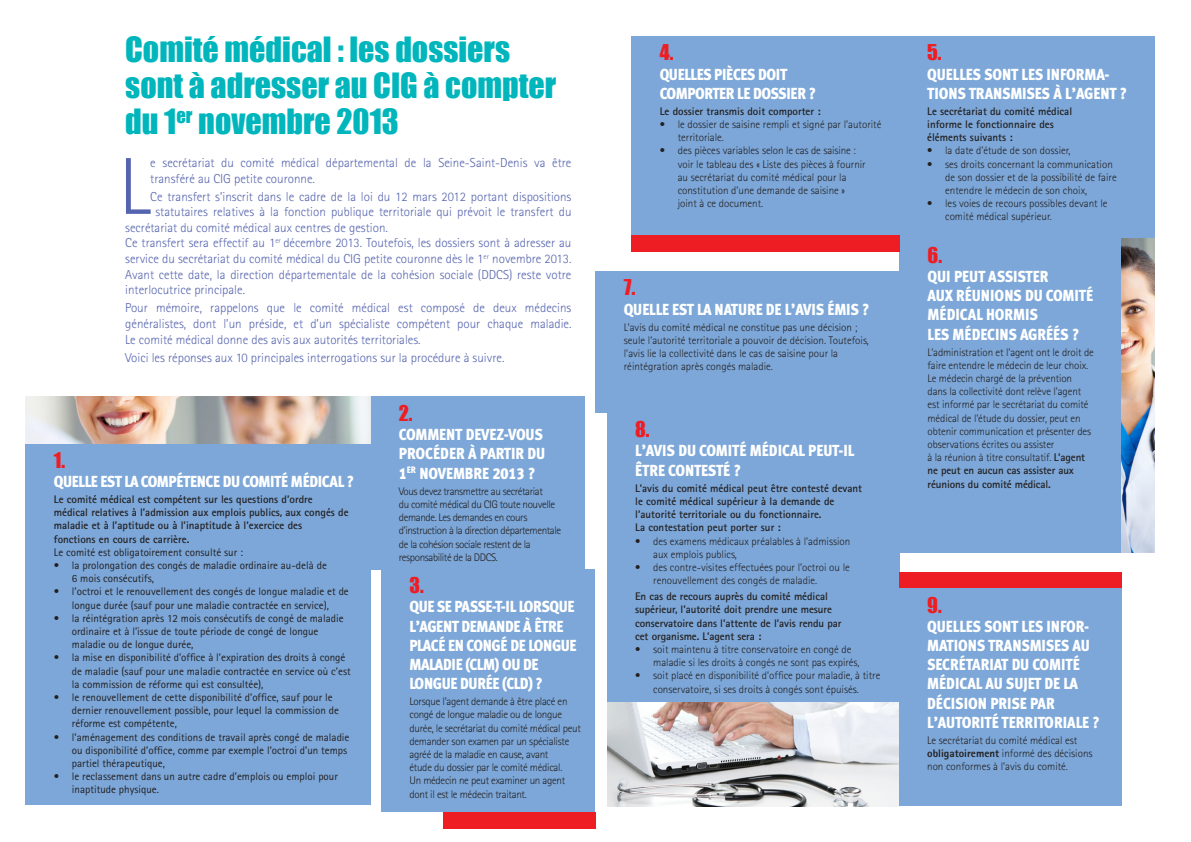
<style>
.page{position:relative;width:1191px;height:842px;background:#fff}
.page>*{position:absolute;margin:0;border:0;box-sizing:border-box;transform-origin:0 0}
.t1{font:300 80.8px "Rotis Sans Serif";color:#5564ae}
.t2{font:32px/36px "Impact";color:#00b6bc}
.t3{font:20px "Impact";color:#ee1d23}
.t4{font:16px/19.2px "Meta Cond Black LF";letter-spacing:-.015em;color:#fff}
.t5{font:300 13px/15.6px "Rotis Sans Serif";color:#5564ae}
.t6{font:300 11px/13.2px "Rotis Sans Serif";color:#231f20}
.t7{font:11px/13.2px "Rotis Sans Serif";color:#231f20}
.t8{font:700 11px/13.2px "Rotis Sans Serif";color:#231f20}
.t9{font:300 11px/13.2px "Rotis Sans Serif";letter-spacing:-.025em;color:#231f20}
.t10{font:300 11px/13.2px "Rotis Sans Serif";letter-spacing:-.035em;color:#231f20}
.s1{font-weight:700}
.s2{font-weight:800}
</style>
<div class="page">
<div style="left:26px;top:443px;width:345px;height:362px;background:#7ca7d8"></div>
<div style="left:370px;top:397px;width:215px;height:173px;background:#7ca7d8"></div>
<div style="left:595px;top:271px;width:304px;height:142px;background:#7ca7d8"></div>
<div style="left:607px;top:413px;width:292px;height:291px;background:#7ca7d8"></div>
<div style="left:899px;top:238px;width:222px;height:315px;background:#7ca7d8"></div>
<div style="left:381px;top:569px;width:214px;height:242px;background:#7ca7d8"></div>
<div style="left:631px;top:36px;width:268px;height:199px;background:#7ca7d8"></div>
<div style="left:899px;top:36px;width:256px;height:202px;background:#7ca7d8"></div>
<img style="left:26px;top:397px;width:344px;height:46px">
<img style="left:607px;top:703px;width:292px;height:103px">
<img style="left:1121px;top:239px;width:34px;height:313px">
<div style="left:899px;top:572px;width:222px;height:16px;background:#ee1d23"></div>
<div style="left:631px;top:235px;width:268px;height:16px;background:#ee1d23"></div>
<div style="left:443px;top:812px;width:152px;height:16px;background:#ee1d23"></div>
<div style="left:899px;top:588px;width:222px;height:218px;background:#7ca7d8"></div>
<p class="t2" style="left:125px;top:30px;width:432px">Comité médical : les dossiers sont à adresser au CIG à compter du 1<sup>er</sup> novembre 2013</p>
<p class="t5" style="left:150px;top:155px;width:422px">e secrétariat du comité médical départemental de la Seine-Saint-Denis va être transféré au CIG petite couronne.</p>
<p class="t5" style="left:150px;top:188px;width:422px">Ce transfert s’inscrit dans le cadre de la loi du 12 mars 2012 portant dispositions</p>
<p class="t5" style="left:125px;top:204px;width:448px;text-indent:30px">statutaires relatives à la fonction publique territoriale qui prévoit le transfert du secrétariat du comité médical aux centres de gestion.</p>
<p class="t5" style="left:125px;top:235px;width:448px;text-align:justify">Ce transfert sera effectif au 1<sup>er</sup> décembre 2013. Toutefois, les dossiers sont à adresser au service du secrétariat du comité médical du CIG petite couronne dès le 1<sup>er</sup> novembre 2013.<br>Avant cette date, la direction départementale de la cohésion sociale (DDCS) reste votre interlocutrice principale.</p>
<p class="t5" style="left:125px;top:300px;width:448px;text-align:justify">Pour mémoire, rappelons que le comité médical est composé de deux médecins généralistes, dont l’un préside, et d’un spécialiste compétent pour chaque maladie.<br>Le comité médical donne des avis aux autorités territoriales.</p>
<p class="t5" style="left:125px;top:349px;width:381px">Voici les réponses aux 10 principales interrogations sur la procédure à suivre.</p>
<p class="t1" style="left:119px;top:140px;width:33px">L</p>
<p class="t3" style="left:54px;top:444px;width:13px">1.</p>
<p class="t4" style="left:54px;top:472px;width:302px">QUELLE EST LA COMPÉTENCE DU COMITÉ MÉDICAL ?</p>
<p class="t8" style="left:54px;top:492px;width:260px">Le comité médical est compétent sur les questions d’ordre</p>
<p class="t8" style="left:54px;top:506px;width:296px">médical relatives à l’admission aux emplois publics, aux congés de maladie et à l’aptitude ou à l’inaptitude à l’exercice des</p>
<p class="t8" style="left:54px;top:532px;width:137px">fonctions en cours de carrière.</p>
<p class="t7" style="left:54px;top:545px;width:190px">Le comité est obligatoirement consulté sur :</p>
<p class="t7" style="left:72px;top:558px;width:256px;text-indent:-18px">• la prolongation des congés de maladie ordinaire au-delà de<br>6 mois consécutifs,</p>
<p class="t7" style="left:54px;top:585px;width:296px;text-align:center">• l’octroi et le renouvellement des congés de longue maladie et de longue durée (sauf pour une maladie contractée en service),</p>
<p class="t7" style="left:72px;top:611px;width:273px;text-indent:-18px">• la réintégration après 12 mois consécutifs de congé de maladie ordinaire et à l’issue de toute période de congé de longue maladie ou de longue durée,</p>
<p class="t7" style="left:72px;top:651px;width:280px;text-indent:-18px">• la mise en disponibilité d’office à l’expiration des droits à congé de maladie (sauf pour une maladie contractée en service où c’est la commission de réforme qui est consultée),</p>
<p class="t7" style="left:72px;top:690px;width:268px;text-indent:-18px">• le renouvellement de cette disponibilité d’office, sauf pour le dernier renouvellement possible, pour lequel la commission de réforme est compétente,</p>
<p class="t7" style="left:72px;top:730px;width:279px;text-indent:-18px">• l’aménagement des conditions de travail après congé de maladie ou disponibilité d’office, comme par exemple l’octroi d’un temps partiel thérapeutique,</p>
<p class="t7" style="left:72px;top:770px;width:267px;text-indent:-18px">• le reclassement dans un autre cadre d’emplois ou emploi pour inaptitude physique.</p>
<p class="t3" style="left:399px;top:398px;width:15px">2.</p>
<p class="t4" style="left:399px;top:425px;width:148px">COMMENT DEVEZ-VOUS<br>PROCÉDER À PARTIR DU<br>1<sup>ER</sup> NOVEMBRE 2013 ?</p>
<p class="t10" style="left:399px;top:484px;width:164px">Vous devez transmettre au secrétariat<br>du comité médical du CIG toute nouvelle demande. Les demandes en cours d’instruction à la direction départementale de la cohésion sociale restent de la responsabilité de la DDCS.</p>
<p class="t3" style="left:409px;top:570px;width:16px">3.</p>
<p class="t4" style="left:409px;top:597px;width:169px">QUE SE PASSE-T-IL LORSQUE<br>L’AGENT DEMANDE À ÊTRE<br>PLACÉ EN CONGÉ DE LONGUE<br>MALADIE (CLM) OU DE<br>LONGUE DURÉE (CLD) ?</p>
<p class="t9" style="left:409px;top:695px;width:173px">Lorsque l’agent demande à être placé en congé de longue maladie ou de longue durée, le secrétariat du comité médical peut demander son examen par un spécialiste agréé de la maladie en cause, avant<br>étude du dossier par le comité médical.</p>
<p class="t9" style="left:409px;top:774px;width:157px">Un médecin ne peut examiner un agent dont il est le médecin traitant.</p>
<p class="t3" style="left:659px;top:37px;width:15px">4.</p>
<p class="t4" style="left:659px;top:64px;width:129px">QUELLES PIÈCES DOIT</p>
<p class="t4" style="left:659px;top:84px;width:158px">COMPORTER LE DOSSIER ?</p>
<p class="t8" style="left:659px;top:104px;width:162px">Le dossier transmis doit comporter :</p>
<p class="t6" style="left:677px;top:118px;width:205px;text-indent:-18px">• le dossier de saisine rempli et signé par l’autorité territoriale.</p>
<p class="t6" style="left:677px;top:144px;width:189px;text-indent:-18px">• des pièces variables selon le cas de saisine : voir le tableau des « Liste des pièces à fournir au secrétariat du comité médical pour la constitution d’une demande de saisine » joint à ce document.</p>
<p class="t3" style="left:624px;top:272px;width:13px">7.</p>
<p class="t4" style="left:624px;top:299px;width:247px">QUELLE EST LA NATURE DE L’AVIS ÉMIS ?</p>
<p class="t6" style="left:624px;top:320px;width:246px">L’avis du comité médical ne constitue pas une décision ; seule l’autorité territoriale a pouvoir de décision. Toutefois, l’avis lie la collectivité dans le cas de saisine pour la réintégration après congés maladie.</p>
<p class="t3" style="left:635px;top:414px;width:16px">8.</p>
<p class="t4" style="left:635px;top:441px;width:221px">L’AVIS DU COMITÉ MÉDICAL PEUT-IL<br>ÊTRE CONTESTÉ ?</p>
<p class="t8" style="left:635px;top:481px;width:228px">L’avis du comité médical peut être contesté devant</p>
<p class="t8" style="left:635px;top:494px;width:201px">le comité médical supérieur à la demande de</p>
<p class="t8" style="left:635px;top:508px;width:188px">l’autorité territoriale ou du fonctionnaire.</p>
<p class="t8" style="left:635px;top:521px;width:147px">La contestation peut porter sur :</p>
<p class="t6" style="left:653px;top:534px;width:199px;text-indent:-18px">• des examens médicaux préalables à l’admission aux emplois publics,</p>
<p class="t6" style="left:653px;top:561px;width:198px;text-indent:-18px">• des contre-visites effectuées pour l’octroi ou le renouvellement des congés de maladie.</p>
<p class="t8" style="left:635px;top:590px;width:194px">En cas de recours auprès du comité médical</p>
<p class="t8" style="left:635px;top:603px;width:198px">supérieur, l’autorité doit prendre une mesure</p>
<p class="t8" style="left:635px;top:616px;width:208px">conservatoire dans l’attente de l’avis rendu par</p>
<p class="t8" style="left:635px;top:629px;width:128px">cet organisme. L’agent sera :</p>
<p class="t6" style="left:653px;top:643px;width:208px;text-indent:-18px">• soit maintenu à titre conservatoire en congé de maladie si les droits à congés ne sont pas expirés,</p>
<p class="t6" style="left:635px;top:669px;width:247px;text-align:center">• soit placé en disponibilité d’office pour maladie, à titre conservatoire, si ses droits à congés sont épuisés.</p>
<p class="t3" style="left:927px;top:37px;width:16px">5.</p>
<p class="t4" style="left:927px;top:64px;width:201px">QUELLES SONT LES INFORMA-<br>TIONS TRANSMISES À L’AGENT ?</p>
<p class="t8" style="left:927px;top:104px;width:146px">Le secrétariat du comité médical</p>
<p class="t8" style="left:927px;top:117px;width:128px">informe le fonctionnaire des</p>
<p class="t8" style="left:927px;top:131px;width:87px">éléments suivants :</p>
<p class="t6" style="left:927px;top:144px;width:145px">• la date d’étude de son dossier,</p>
<p class="t6" style="left:945px;top:157px;width:173px;text-indent:-18px">• ses droits concernant la communication de son dossier et de la possibilité de faire entendre le médecin de son choix,</p>
<p class="t6" style="left:927px;top:197px;width:182px">• les voies de recours possibles devant le</p>
<p class="t6" style="left:945px;top:210px;width:108px">comité médical supérieur.</p>
<p class="t3" style="left:927px;top:239px;width:16px">6.</p>
<p class="t4" style="left:927px;top:267px;width:167px">QUI PEUT ASSISTER<br>AUX RÉUNIONS DU COMITÉ<br>MÉDICAL HORMIS<br>LES MÉDECINS AGRÉÉS ?</p>
<p class="t6" style="left:927px;top:345px;width:168px">L’administration et l’agent ont le droit de faire entendre le médecin de leur choix.</p>
<p class="t6" style="left:927px;top:372px;width:165px">Le médecin chargé de la prévention dans la collectivité dont relève l’agent est informé par le secrétariat du comité médical de l’étude du dossier, peut en obtenir communication et présenter des observations écrites ou assister<br>à la réunion à titre consultatif. <span class="s1">L’agent ne peut en aucun cas assister aux réunions du comité médical.</span></p>
<p class="t3" style="left:927px;top:589px;width:16px">9.</p>
<p class="t4" style="left:927px;top:617px;width:164px">QUELLES SONT LES INFOR-<br>MATIONS TRANSMISES AU<br>SECRÉTARIAT DU COMITÉ<br>MÉDICAL AU SUJET DE LA<br>DÉCISION PRISE PAR</p>
<p class="t4" style="left:927px;top:713px;width:174px">L’AUTORITÉ TERRITORIALE ?</p>
<p class="t6" style="left:927px;top:733px;width:167px">Le secrétariat du comité médical est <span class="s2">obligatoirement</span> informé des décisions non conformes à l’avis du comité.</p>
</div>
